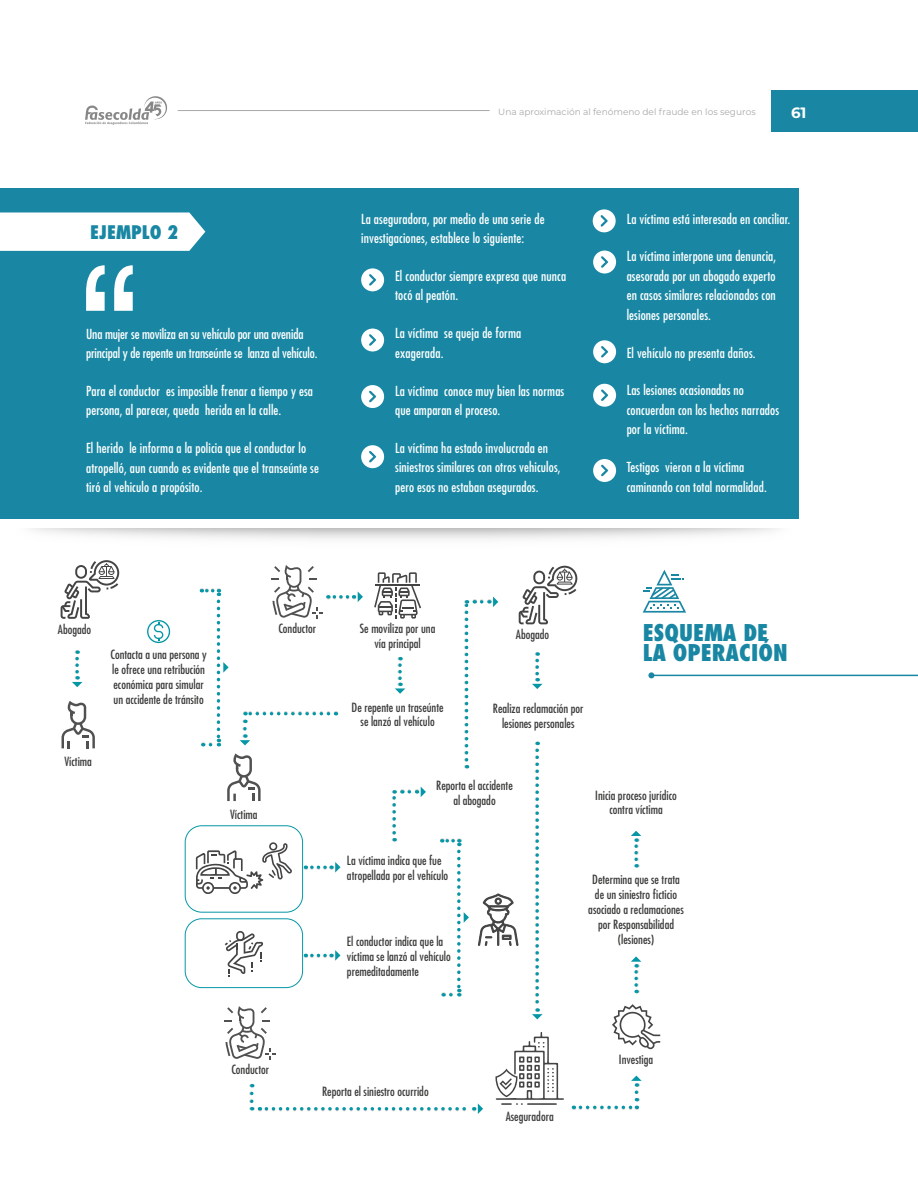
<style>
.page{position:relative;width:918px;height:1188px;background:#fff}
.page>*{position:absolute;margin:0;border:0;box-sizing:border-box;transform-origin:0 0}
.t1{font:800 condensed 22.5px/19.5px "Futura Std";color:#1987a3}
.t2{font:800 condensed 18.3px "Futura Std";color:#1987a3}
.t3{font:700 15px "Montserrat";color:#fff}
.t4{font:condensed 13.5px/19.5px "Futura Std";letter-spacing:.01em;color:#fff}
.t5{font:condensed 13.5px/19.5px "Futura Std";letter-spacing:-.01em;color:#fff}
.t6{font:condensed 12.45px/14.9px "Futura Std";color:#3c3c3b;text-align:center}
.t7{font:9px "Montserrat";color:#a8a8a7}
</style>
<div class="page">
<div style="left:772px;top:90px;width:146px;height:41px;background:#1987a3"></div>
<hr style="left:178px;top:110px;width:312px;height:1px;background:#a8a8a7">
<svg style="left:85px;top:96px;width:82px;height:29px"></svg>
<div style="left:0;top:188px;width:799px;height:331px;background:#1987a3"></div>
<svg style="left:86px;top:265px;width:47px;height:46px"></svg>
<div style="left:361px;top:329px;width:23px;height:22px;background:#fff;border-radius:50%"></div>
<svg style="left:369px;top:334px;width:7px;height:12px"></svg>
<div style="left:361px;top:385px;width:23px;height:23px;background:#fff;border-radius:50%"></div>
<svg style="left:369px;top:391px;width:7px;height:12px"></svg>
<div style="left:361px;top:445px;width:23px;height:23px;background:#fff;border-radius:50%"></div>
<svg style="left:369px;top:451px;width:7px;height:12px"></svg>
<div style="left:361px;top:268px;width:23px;height:23px;background:#fff;border-radius:50%"></div>
<svg style="left:369px;top:274px;width:7px;height:12px"></svg>
<div style="left:593px;top:251px;width:23px;height:23px;background:#fff;border-radius:50%"></div>
<svg style="left:601px;top:256px;width:7px;height:12px"></svg>
<div style="left:593px;top:340px;width:23px;height:23px;background:#fff;border-radius:50%"></div>
<svg style="left:601px;top:346px;width:7px;height:12px"></svg>
<div style="left:593px;top:384px;width:23px;height:23px;background:#fff;border-radius:50%"></div>
<svg style="left:601px;top:389px;width:7px;height:12px"></svg>
<div style="left:593px;top:459px;width:23px;height:23px;background:#fff;border-radius:50%"></div>
<svg style="left:601px;top:464px;width:7px;height:13px"></svg>
<div style="left:593px;top:209px;width:23px;height:23px;background:#fff;border-radius:50%"></div>
<svg style="left:600px;top:215px;width:8px;height:12px"></svg>
<svg style="left:0;top:212px;width:205px;height:39px;background:#f2f8fa"></svg>
<hr style="left:651px;top:675px;width:267px;height:1px;background:#1987a3">
<svg style="left:648px;top:672px;width:6px;height:6px"></svg>
<svg style="left:643px;top:570px;width:43px;height:43px"></svg>
<svg style="left:612px;top:1004px;width:48px;height:45px"></svg>
<svg style="left:201px;top:588px;width:28px;height:158px"></svg>
<svg style="left:442px;top:838px;width:27px;height:159px"></svg>
<svg style="left:62px;top:701px;width:33px;height:47px"></svg>
<svg style="left:227px;top:753px;width:34px;height:48px"></svg>
<svg style="left:225px;top:1006px;width:51px;height:54px"></svg>
<svg style="left:272px;top:565px;width:91px;height:54px"></svg>
<svg style="left:312px;top:862px;width:28px;height:11px"></svg>
<svg style="left:312px;top:950px;width:28px;height:11px"></svg>
<svg style="left:395px;top:657px;width:10px;height:37px"></svg>
<svg style="left:532px;top:652px;width:11px;height:37px"></svg>
<svg style="left:532px;top:742px;width:11px;height:277px"></svg>
<svg style="left:72px;top:650px;width:10px;height:37px"></svg>
<svg style="left:631px;top:831px;width:10px;height:37px"></svg>
<svg style="left:631px;top:956px;width:10px;height:37px"></svg>
<svg style="left:147px;top:620px;width:23px;height:23px"></svg>
<div style="left:185px;top:825px;width:118px;height:88px;border:1px solid #0697a7;border-radius:17px"></div>
<div style="left:185px;top:918px;width:118px;height:70px;border:1px solid #0697a7;border-radius:17px"></div>
<svg style="left:240px;top:729px;width:10px;height:16px"></svg>
<svg style="left:244px;top:711px;width:85px;height:12px"></svg>
<svg style="left:631px;top:1076px;width:11px;height:16px"></svg>
<svg style="left:580px;top:1098px;width:58px;height:12px"></svg>
<svg style="left:409px;top:787px;width:17px;height:10px"></svg>
<svg style="left:392px;top:790px;width:4px;height:51px"></svg>
<svg style="left:482px;top:597px;width:16px;height:10px"></svg>
<svg style="left:464px;top:600px;width:4px;height:168px"></svg>
<svg style="left:266px;top:1103px;width:217px;height:11px"></svg>
<svg style="left:249px;top:1093px;width:11px;height:18px"></svg>
<svg style="left:374px;top:572px;width:47px;height:47px"></svg>
<svg style="left:495px;top:1032px;width:69px;height:73px"></svg>
<svg style="left:61px;top:560px;width:58px;height:59px"></svg>
<svg style="left:519px;top:566px;width:58px;height:58px"></svg>
<svg style="left:196px;top:842px;width:96px;height:52px"></svg>
<svg style="left:225px;top:931px;width:38px;height:46px"></svg>
<svg style="left:478px;top:893px;width:41px;height:53px"></svg>
<h2 class="t2" style="left:90px;top:221px;width:90px">EJEMPLO 2</h2>
<p class="t5" style="left:86px;top:324px;width:233px">Una mujer se moviliza en su vehículo por una avenida principal y de repente un transeúnte se lanza al vehículo.</p>
<p class="t4" style="left:86px;top:381px;width:228px">Para el conductor es imposible frenar a tiempo y esa persona, al parecer, queda herida en la calle.</p>
<p class="t4" style="left:86px;top:438px;width:234px">El herido le informa a la policia que el conductor lo atropelló, aun cuando es evidente que el transeúnte se tiró al vehiculo a propósito.</p>
<p class="t7" style="left:498px;top:106px;width:259px">Una aproximación al fenómeno del fraude en los seguros</p>
<p class="t3" style="left:791px;top:102px;width:17px">61</p>
<p class="t4" style="left:361px;top:209px;width:185px">La aseguradora, por medio de una serie de investigaciones, establece lo siguiente:</p>
<p class="t4" style="left:395px;top:266px;width:173px">El conductor siempre expresa que nunca tocó al peatón.</p>
<p class="t4" style="left:395px;top:323px;width:128px">La víctima se queja de forma exagerada.</p>
<p class="t4" style="left:395px;top:381px;width:171px">La víctima conoce muy bien las normas que amparan el proceso.</p>
<p class="t4" style="left:395px;top:438px;width:167px">La víctima ha estado involucrada en siniestros similares con otros vehiculos, pero esos no estaban asegurados.</p>
<p class="t4" style="left:627px;top:209px;width:165px">La víctima está interesada en conciliar.</p>
<p class="t4" style="left:627px;top:247px;width:151px;text-align:justify">La víctima interpone una denuncia, asesorada por un abogado experto en casos similares relacionados con lesiones personales.</p>
<p class="t4" style="left:627px;top:343px;width:130px">El vehículo no presenta daños.</p>
<p class="t4" style="left:627px;top:381px;width:154px">Las lesiones ocasionadas no concuerdan con los hechos narrados por la víctima.</p>
<p class="t4" style="left:627px;top:457px;width:142px">Testigos vieron a la víctima caminando con total normalidad.</p>
<p class="t6" style="left:360px;top:621px;width:77px">Se moviliza por una vía principal</p>
<p class="t6" style="left:278px;top:621px;width:39px">Conductor</p>
<p class="t6" style="left:58px;top:621px;width:35px">Abogado</p>
<p class="t6" style="left:516px;top:627px;width:35px">Abogado</p>
<p class="t6" style="left:110px;top:647px;width:98px;text-align:left">Contacta a una persona y le ofrece una retribución económica para simular un accidente de tránsito</p>
<p class="t6" style="left:352px;top:699px;width:94px">De repente un traseúnte se lanzó al vehículo</p>
<p class="t6" style="left:493px;top:701px;width:92px">Realiza reclamación por lesiones personales</p>
<p class="t6" style="left:64px;top:754px;width:29px">Víctima</p>
<p class="t6" style="left:230px;top:807px;width:29px">Víctima</p>
<p class="t6" style="left:436px;top:778px;width:78px">Reporta el accidente al abogado</p>
<h1 class="t1" style="left:643px;top:623px;width:147px">ESQUEMA DE<br>LA OPERACIÓN</h1>
<p class="t6" style="left:595px;top:787px;width:83px">Inicia proceso jurídico contra víctima</p>
<p class="t6" style="left:231px;top:1062px;width:39px">Conductor</p>
<p class="t6" style="left:347px;top:853px;width:103px;text-align:left">La víctima indica que fue atropellada por el vehículo</p>
<p class="t6" style="left:347px;top:934px;width:105px;text-align:left">El conductor indica que la víctima se lanzó al vehículo premeditadamente</p>
<p class="t6" style="left:322px;top:1084px;width:108px">Reporta el siniestro ocurrido</p>
<p class="t6" style="left:588px;top:872px;width:97px">Determina que se trata de un siniestro ficticio asociado a reclamaciones por Responsabilidad (lesiones)</p>
<p class="t6" style="left:506px;top:1109px;width:50px">Aseguradora</p>
<p class="t6" style="left:619px;top:1051px;width:36px">Investiga</p>
</div>
